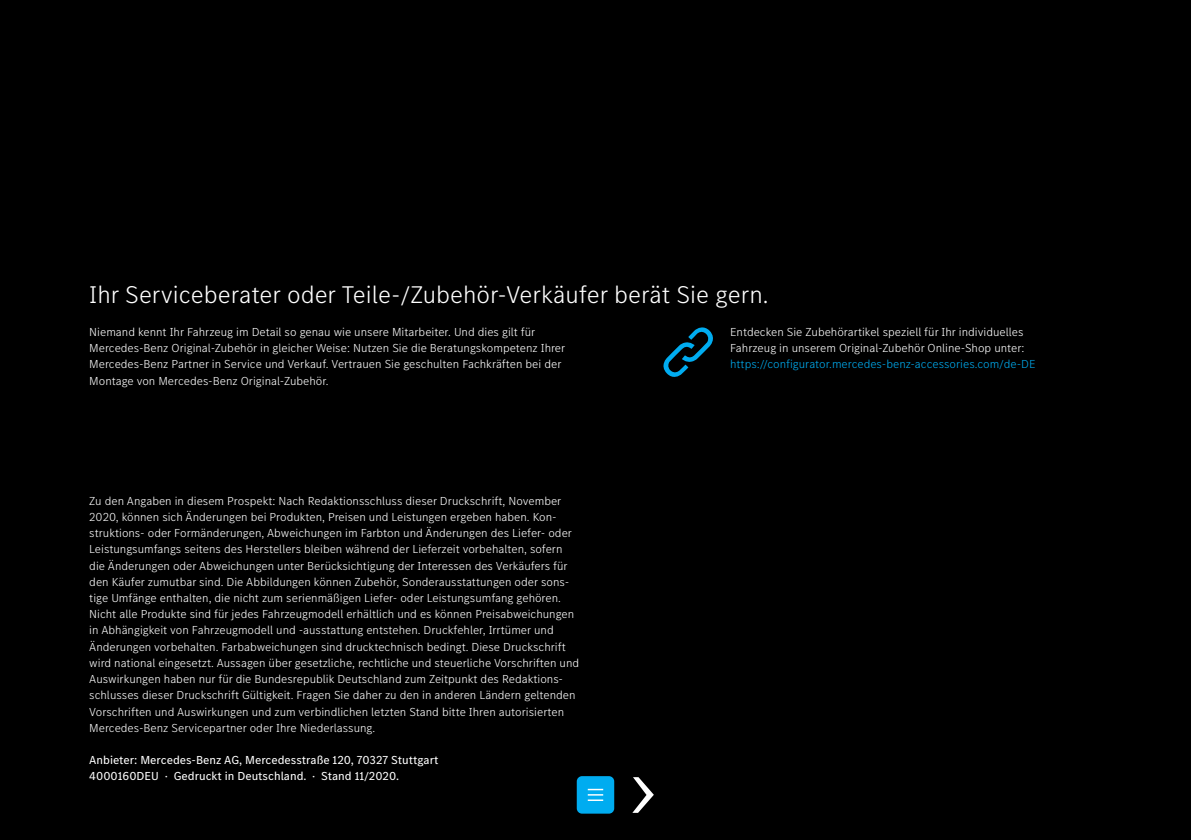
<style>
.page{position:relative;width:1191px;height:840px;background:#fff}
.page>*{position:absolute;margin:0;border:0;box-sizing:border-box;transform-origin:0 0}
.t1{font:300 25px "MB Corpo S Text";color:#fff}
.t2{font:300 12px/16.2px "MB Corpo S Text";color:#fff}
.t3{font:12px/16.2px "MB Corpo S Text";color:#fff}
.t4{font:300 12px "MB Corpo S Text";color:#00acf0}
</style>
<div class="page">
<div style="left:0;top:0;width:1191px;height:839px;background:#000"></div>
<svg style="left:633px;top:777px;width:21px;height:35px"></svg>
<svg style="left:577px;top:776px;width:37px;height:37px"></svg>
<svg style="left:663px;top:327px;width:50px;height:50px"></svg>
<h1 class="t1" style="left:89px;top:278px;width:681px">Ihr Serviceberater oder Teile-/Zubehör-Verkäufer berät Sie gern.</h1>
<p class="t2" style="left:89px;top:323px;width:477px">Niemand kennt Ihr Fahrzeug im Detail so genau wie unsere Mitarbeiter. Und dies gilt für Mercedes-Benz Original-Zubehör in gleicher Weise: Nutzen Sie die Beratungskompetenz Ihrer Mercedes-Benz Partner in Service und Verkauf. Vertrauen Sie geschulten Fachkräften bei der Montage von Mercedes-Benz Original-Zubehör.</p>
<p class="t2" style="left:730px;top:323px;width:296px">Entdecken Sie Zubehörartikel speziell für Ihr individuelles<br>Fahrzeug in unserem Original-Zubehör Online-Shop unter:</p>
<p class="t4" style="left:730px;top:356px;width:307px">https://configurator.mercedes-benz-accessories.com/de-DE</p>
<p class="t2" style="left:89px;top:491px;width:491px">Zu den Angaben in diesem Prospekt: Nach Redaktionsschluss dieser Druckschrift, November 2020, können sich Änderungen bei Produkten, Preisen und Leistungen ergeben haben. Kon&shy;struktions- oder Formänderungen, Abweichungen im Farbton und Änderungen des Liefer- oder Leistungsumfangs seitens des Herstellers bleiben während der Lieferzeit vorbehalten, sofern die Änderungen oder Abweichungen unter Berücksichtigung der Interessen des Verkäufers für den Käufer zumutbar sind. Die Abbildungen können Zubehör, Sonderausstattungen oder sons&shy;tige Umfänge enthalten, die nicht zum serienmäßigen Liefer- oder Leistungsumfang gehören.<br>Nicht alle Produkte sind für jedes Fahrzeugmodell erhältlich und es können Preisabweichungen in Abhängigkeit von Fahrzeugmodell und -ausstattung entstehen. Druckfehler, Irrtümer und Änderungen vorbehalten. Farbabweichungen sind drucktechnisch bedingt. Diese Druckschrift wird national eingesetzt. Aussagen über gesetzliche, rechtliche und steuerliche Vorschriften und Auswirkungen haben nur für die Bundesrepublik Deutschland zum Zeitpunkt des Redaktions&shy;schlusses dieser Druckschrift Gültigkeit. Fragen Sie daher zu den in anderen Ländern geltenden Vorschriften und Auswirkungen und zum verbindlichen letzten Stand bitte Ihren autorisierten Mercedes-Benz Servicepartner oder Ihre Niederlassung.</p>
<p class="t3" style="left:89px;top:751px;width:350px">Anbieter: Mercedes-Benz AG, Mercedesstraße 120, 70327 Stuttgart<br>4000160DEU · Gedruckt in Deutschland. · Stand 11/2020.</p>
</div>
